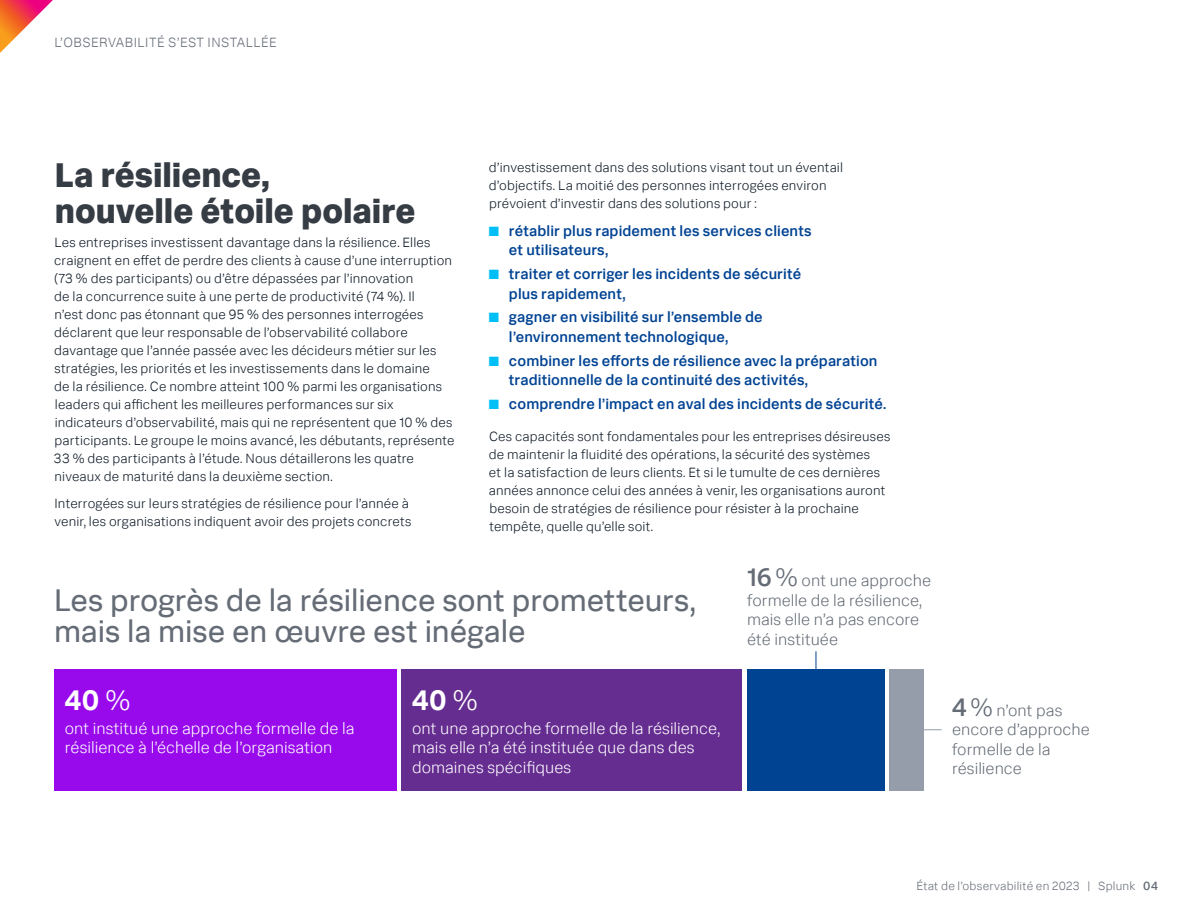
<style>
.page{position:relative;width:1188px;height:918px;background:#fff}
.page>*{position:absolute;margin:0;border:0;box-sizing:border-box;transform-origin:0 0}
.t1{font:800 34.5px/36px "Splunk Data Sans Pro";color:#363c44}
.t2{font:31.5px/31.5px "Splunk Data Sans Pro";letter-spacing:-.005em;color:#656c76}
.t3{font:700 28.5px "Splunk Data Sans Pro";color:#fff}
.t4{font:300 16.5px/19.5px "Splunk Data Sans Pro";color:#fff}
.t5{font:300 16.5px/19.5px "Splunk Data Sans Pro";color:#656c76}
.t6{font:500 15px/19.5px "Splunk Data Sans Pro";letter-spacing:.005em;color:#004393}
.t7{font:300 13.5px/18px "Splunk Data Sans Pro";letter-spacing:.01em;color:#0c1724}
.t8{font:300 13.5px "Splunk Data Sans Pro";letter-spacing:.035em;color:#656c76}
.t9{font:300 12px "Splunk Data Sans Pro";letter-spacing:.015em;color:#656c76}
.s1{color:#00bff7}
.s2{font-weight:300}
.s3{font-weight:500;font-size:25.5px}
.s4{font-size:25.5px}
.s5{font-weight:500}
</style>
<div class="page">
<svg style="left:0;top:0;width:53px;height:53px"></svg>
<div style="left:890px;top:669px;width:34px;height:121px;background:#969daa"></div>
<div style="left:747px;top:669px;width:138px;height:121px;background:#004393"></div>
<div style="left:401px;top:669px;width:341px;height:121px;background:#662d91"></div>
<div style="left:54px;top:669px;width:342px;height:121px;background:#980aec"></div>
<svg style="left:924px;top:729px;width:18px;height:1px"></svg>
<svg style="left:816px;top:651px;width:1px;height:18px"></svg>
<p class="t8" style="left:55px;top:34px;width:224px">L’observabilité S’EST INSTALLÉE</p>
<h1 class="t1" style="left:55px;top:156px;width:362px">La résilience, nouvelle étoile polaire</h1>
<p class="t7" style="left:54px;top:234px;width:402px">Les entreprises investissent davantage dans la résilience. Elles craignent en effet de perdre des clients à cause d’une interruption (73 % des participants) ou d’être dépassées par l’innovation<br>de la concurrence suite à une perte de productivité (74 %). Il<br>n’est donc pas étonnant que 95 % des personnes interrogées déclarent que leur responsable de l’observabilité collabore davantage que l’année passée avec les décideurs métier sur les stratégies, les priorités et les investissements dans le domaine<br>de la résilience. Ce nombre atteint 100 % parmi les organisations leaders qui affichent les meilleures performances sur six indicateurs d’observabilité, mais qui ne représentent que 10 % des participants. Le groupe le moins avancé, les débutants, représente 33 % des participants à l’étude. Nous détaillerons les quatre niveaux de maturité dans la deuxième section.</p>
<p class="t7" style="left:54px;top:494px;width:358px">Interrogées sur leurs stratégies de résilience pour l’année à venir, les organisations indiquent avoir des projets concrets</p>
<p class="t7" style="left:489px;top:158px;width:356px">d’investissement dans des solutions visant tout un éventail d’objectifs. La moitié des personnes interrogées environ prévoient d’investir dans des solutions pour :</p>
<p class="t6" style="left:509px;top:221px;width:304px;text-indent:-20px"><span class="s1">■</span> rétablir plus rapidement les services clients et utilisateurs,</p>
<p class="t6" style="left:509px;top:264px;width:294px;text-indent:-20px"><span class="s1">■</span> traiter et corriger les incidents de sécurité plus rapidement,</p>
<p class="t6" style="left:509px;top:307px;width:255px;text-indent:-20px"><span class="s1">■</span> gagner en visibilité sur l’ensemble de l’environnement technologique,</p>
<p class="t6" style="left:509px;top:351px;width:370px;text-indent:-20px"><span class="s1">■</span> combiner les efforts de résilience avec la préparation traditionnelle de la continuité des activités,</p>
<p class="t6" style="left:489px;top:394px;width:399px"><span class="s1">■</span> comprendre l’impact en aval des incidents de sécurité.</p>
<p class="t7" style="left:489px;top:427px;width:403px">Ces capacités sont fondamentales pour les entreprises désireuses de maintenir la fluidité des opérations, la sécurité des systèmes<br>et la satisfaction de leurs clients. Et si le tumulte de ces dernières années annonce celui des années à venir, les organisations auront besoin de stratégies de résilience pour résister à la prochaine tempête, quelle qu’elle soit.</p>
<h2 class="t2" style="left:54px;top:583px;width:644px">Les progrès de la résilience sont prometteurs, mais la mise en œuvre est inégale</h2>
<h3 class="t3" style="left:65px;top:682px;width:67px">40 <span class="s2">%</span></h3>
<p class="t4" style="left:65px;top:718px;width:291px">ont institué une approche formelle de la résilience à l’échelle de l’organisation</p>
<h3 class="t3" style="left:412px;top:682px;width:67px">40 <span class="s2">%</span></h3>
<p class="t4" style="left:412px;top:718px;width:310px">ont une approche formelle de la résilience, mais elle n’a été instituée que dans des domaines spécifiques</p>
<p class="t5" style="left:747px;top:571px;width:186px"><span class="s3">16</span><span class="s4">%</span> ont une approche formelle de la résilience, mais elle n’a pas encore été instituée</p>
<p class="t5" style="left:952px;top:700px;width:139px"><span class="s3">4</span><span class="s4">%</span> n’ont pas encore d’approche formelle de la résilience</p>
<p class="t9" style="left:916px;top:879px;width:243px">État de l’observabilité en 2023 | Splunk <span class="s5">04</span></p>
</div>
